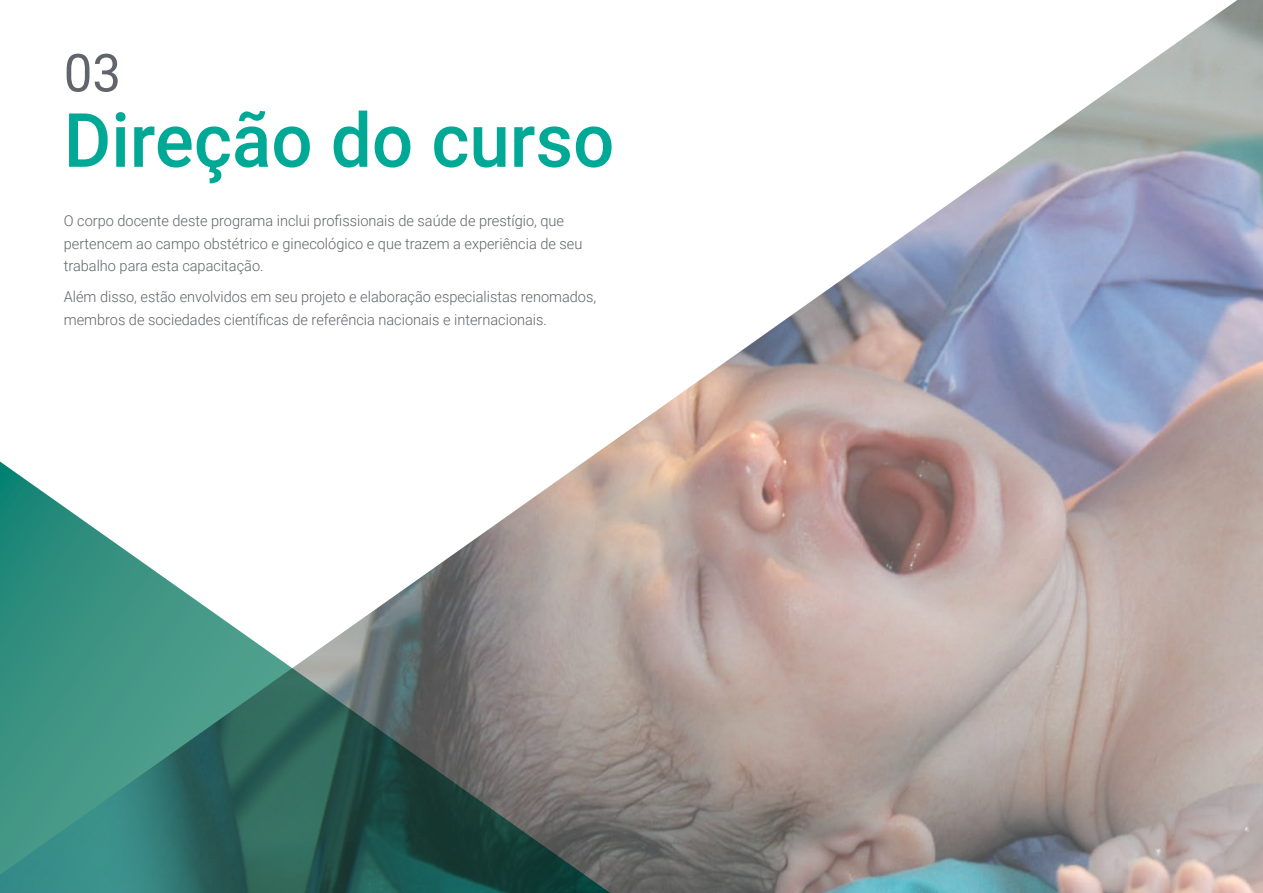
<style>
.page{position:relative;width:1263px;height:893px;background:#fff}
.page>*{position:absolute;margin:0;border:0;box-sizing:border-box;transform-origin:0 0}
.t1{font:500 75px "Roboto";color:#00a996}
.t2{font:52.5px "Roboto";color:#61646a}
.t3{font:300 15px/22.5px "Roboto";color:#61646a}
</style>
<div class="page">
<img style="left:607px;top:0;width:656px;height:893px">
<svg style="left:0;top:446px;width:640px;height:447px"></svg>
<h2 class="t2" style="left:64px;top:36px;width:59px">03</h2>
<h1 class="t1" style="left:64px;top:88px;width:552px">Direção do curso</h1>
<p class="t3" style="left:64px;top:209px;width:520px">O corpo docente deste programa inclui profissionais de saúde de prestígio, que pertencem ao campo obstétrico e ginecológico e que trazem a experiência de seu trabalho para esta capacitação.</p>
<p class="t3" style="left:64px;top:285px;width:534px">Além disso, estão envolvidos em seu projeto e elaboração especialistas renomados, membros de sociedades científicas de referência nacionais e internacionais.</p>
</div>
